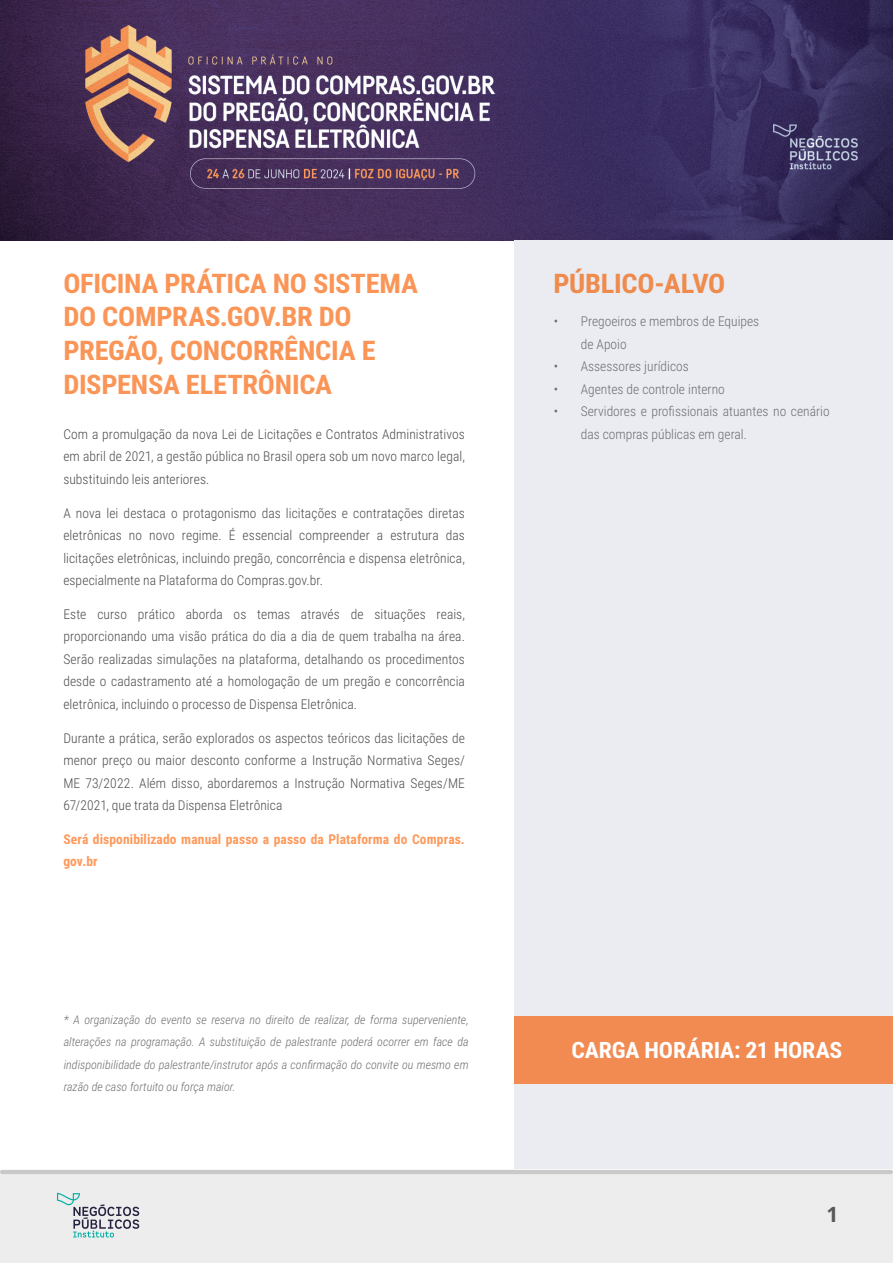
<style>
.page{position:relative;width:893px;height:1263px;background:#fff}
.page>*{position:absolute;margin:0;border:0;box-sizing:border-box;transform-origin:0 0}
.titulo-curso{font:700 27px/33.8px "Roboto Condensed";letter-spacing:-.01em;color:#fa9557;scale:1.05 1}
.titulo-curso-2{font:700 27px "Roboto Condensed";letter-spacing:-.01em;color:#ee8b4d;scale:1.05 1}
.titulo-curso-3{font:700 22.5px "Roboto Condensed";letter-spacing:-.01em;color:#fff;scale:1.05 1}
.t1{font:700 21px "Open Sans";color:#57585a}
.corpo{font:300 13.5px/22.5px "Roboto Condensed";letter-spacing:.005em;color:#4b4c4d;text-align:justify}
.t2{font:300 13.5px/22.5px "Roboto Condensed";color:#6c6d70}
.corpo-2{font:700 13.5px/22.5px "Roboto Condensed";letter-spacing:.01em;color:#fe995b}
.corpo-3{font:italic 300 12px/22.5px "Roboto Condensed";color:#6c6d70;text-align:justify}
</style>
<div class="page">
<div style="left:0;top:1174px;width:893px;height:89px;background:#ededed"></div>
<hr style="left:0;top:1170px;width:893px;height:4px;background:#c9c9c9;border-radius:2px">
<img style="left:0;top:0;width:893px;height:240px">
<svg style="left:57px;top:1193px;width:82px;height:44px"></svg>
<div style="left:515px;top:240px;width:378px;height:929px;background:#eaecf2"></div>
<div style="left:515px;top:1016px;width:378px;height:68px;background:#f28b52"></div>
<p class="titulo-curso" style="left:63px;top:265px;width:339px">OFICINA PRÁTICA NO SISTEMA<br>DO COMPRAS.GOV.BR DO<br>PREGÃO, CONCORRÊNCIA E<br>DISPENSA ELETRÔNICA</p>
<p class="titulo-curso-2" style="left:553px;top:264px;width:165px">PÚBLICO-ALVO</p>
<p class="corpo" style="left:63px;top:422px;width:403px">Com a promulgação da nova Lei de Licitações e Contratos Administrativos em abril de 2021, a gestão pública no Brasil opera sob um novo marco legal, substituindo leis anteriores.</p>
<p class="corpo" style="left:63px;top:501px;width:403px">A nova lei destaca o protagonismo das licitações e contratações diretas eletrônicas no novo regime. É essencial compreender a estrutura das licitações eletrônicas, incluindo pregão, concorrência e dispensa eletrônica, especialmente na Plataforma do Compras.gov.br.</p>
<p class="corpo" style="left:63px;top:602px;width:403px">Este curso prático aborda os temas através de situações reais, proporcionando uma visão prática do dia a dia de quem trabalha na área.<br>Serão realizadas simulações na plataforma, detalhando os procedimentos desde o cadastramento até a homologação de um pregão e concorrência eletrônica, incluindo o processo de Dispensa Eletrônica.</p>
<p class="corpo" style="left:63px;top:726px;width:403px">Durante a prática, serão explorados os aspectos teóricos das licitações de menor preço ou maior desconto conforme a Instrução Normativa Seges/ ME 73/2022. Além disso, abordaremos a Instrução Normativa Seges/ME 67/2021, que trata da Dispensa Eletrônica</p>
<p class="corpo-2" style="left:63px;top:827px;width:403px">Será disponibilizado manual passo a passo da Plataforma do Compras. gov.br</p>
<p class="t2" style="left:581px;top:310px;width:180px;text-indent:-27px">• Pregoeiros e membros de Equipes de Apoio</p>
<p class="t2" style="left:554px;top:355px;width:136px">• Assessores jurídicos</p>
<p class="t2" style="left:554px;top:377px;width:173px">• Agentes de controle interno</p>
<p class="t2" style="left:581px;top:400px;width:250px;text-indent:-27px">• Servidores e profissionais atuantes no cenário das compras públicas em geral.</p>
<p class="corpo-3" style="left:64px;top:1008px;width:406px">* A organização do evento se reserva no direito de realizar, de forma superveniente, alterações na programação. A substituição de palestrante poderá ocorrer em face da indisponibilidade do palestrante/instrutor após a confirmação do convite ou mesmo em razão de caso fortuito ou força maior.</p>
<p class="titulo-curso-3" style="left:571px;top:1034px;width:259px">CARGA HORÁRIA: 21 HORAS</p>
<h3 class="t1" style="left:826px;top:1199px;width:14px">1</h3>
</div>
